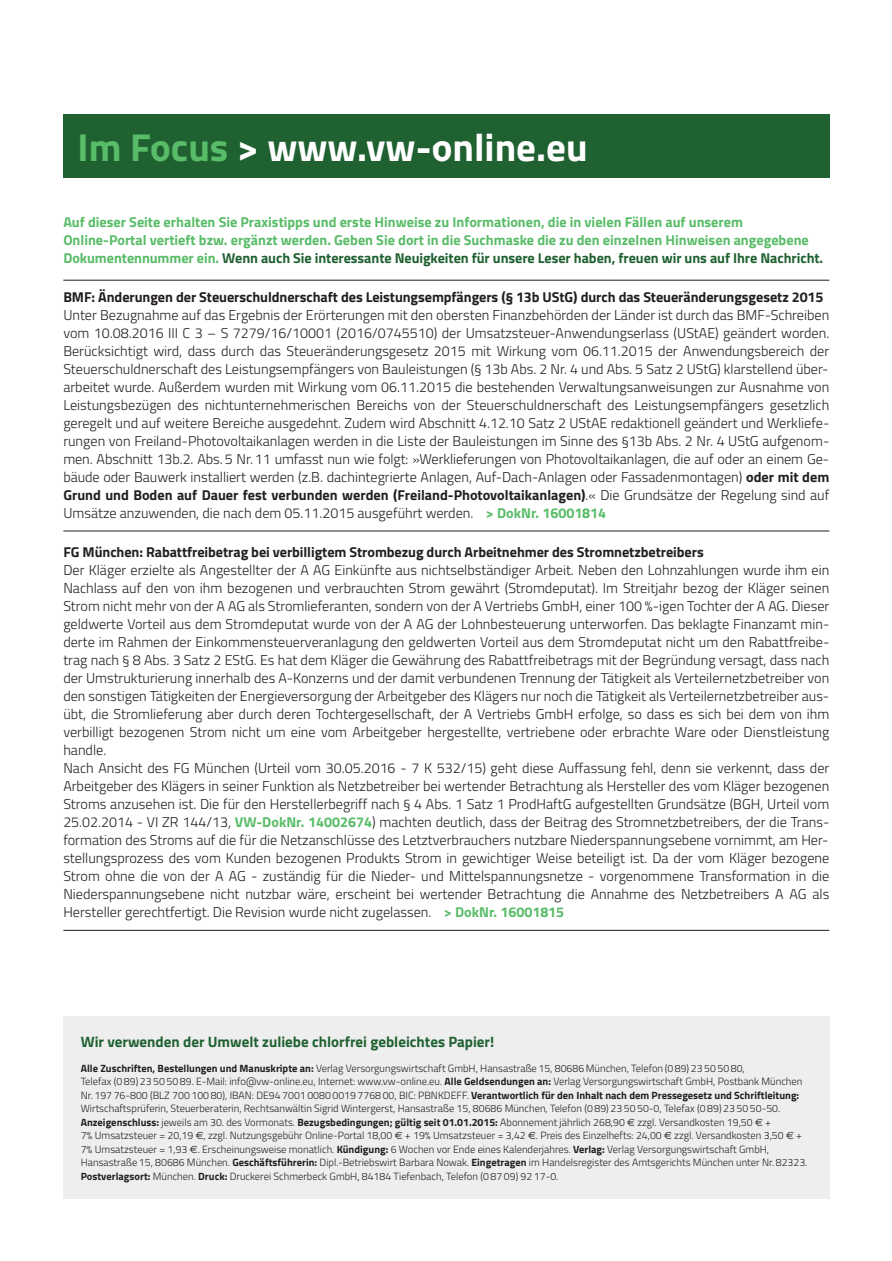
<style>
.page{position:relative;width:892px;height:1261px;background:#fff}
.page>*{position:absolute;margin:0;border:0;box-sizing:border-box;transform-origin:0 0}
.t1{font:700 39px "Titillium Web";color:#fff}
.t2{font:700 15px "Titillium Web";color:#206131}
.t3{font:300 14.25px/18px "Titillium Web";color:#231f20}
.t4{font:700 14.25px/18px "Titillium Web";color:#59bc68}
.t5{font:300 10.5px/13.5px "Titillium Web";color:#231f20}
.s1{color:#59bc68}
.s2{color:#206131}
.s3{font-weight:700}
.s4{font-weight:700;color:#59bc68}
.s5{font-family:"Euro Sans";font-weight:400}
</style>
<div class="page">
<div style="left:63px;top:114px;width:766px;height:64px;background:#206131"></div>
<div style="left:63px;top:1016px;width:766px;height:183px;background:#eeeeef"></div>
<hr style="left:63px;top:280px;width:766px;height:1px;background:#231f20">
<hr style="left:63px;top:531px;width:766px;height:1px;background:#231f20">
<hr style="left:63px;top:930px;width:766px;height:1px;background:#231f20">
<p class="t1" style="left:78px;top:118px;width:511px"><span class="s1">Im Focus</span> &gt; www.vw-online.eu</p>
<p class="t4" style="left:63px;top:212px;width:761px">Auf dieser Seite erhalten Sie Praxistipps und erste Hinweise zu Informationen, die in vielen Fällen auf unserem<br>Online-Portal vertieft bzw. ergänzt werden. Geben Sie dort in die Suchmaske die zu den einzelnen Hinweisen angegebene<br>Dokumentennummer ein. <span class="s2">Wenn auch Sie interessante Neuigkeiten für unsere Leser haben, freuen wir uns auf Ihre Nachricht.</span></p>
<p class="t3" style="left:63px;top:287px;width:767px"><span class="s3">BMF: Änderungen der Steuerschuldnerschaft des Leistungsempfängers (§ 13b UStG) durch das Steueränderungsgesetz 2015<br></span>Unter Bezugnahme auf das Ergebnis der Erörterungen mit den obersten Finanzbehörden der Länder ist durch das BMF-Schreiben vom 10.08.2016 III C 3 – S 7279/16/10001 (2016/0745510) der Umsatzsteuer-Anwendungserlass (UStAE) geändert worden.<br>Berücksichtigt wird, dass durch das Steueränderungsgesetz 2015 mit Wirkung vom 06.11.2015 der Anwendungsbereich der Steuerschuldnerschaft des Leistungsempfängers von Bauleistungen (§ 13b Abs. 2 Nr. 4 und Abs. 5 Satz 2 UStG) klarstellend über&shy;arbeitet wurde. Außerdem wurden mit Wirkung vom 06.11.2015 die bestehenden Verwaltungsanweisungen zur Ausnahme von Leistungsbezügen des nichtunternehmerischen Bereichs von der Steuerschuldnerschaft des Leistungsempfängers gesetzlich geregelt und auf weitere Bereiche ausgedehnt. Zudem wird Abschnitt 4.12.10 Satz 2 UStAE redaktionell geändert und Werkliefe&shy;rungen von Freiland-Photovoltaikanlagen werden in die Liste der Bauleistungen im Sinne des §13b Abs. 2 Nr. 4 UStG aufgenom&shy;men. Abschnitt 13b.2. Abs. 5 Nr. 11 umfasst nun wie folgt: »Werklieferungen von Photovoltaikanlagen, die auf oder an einem Ge&shy;bäude oder Bauwerk installiert werden (z.B. dachintegrierte Anlagen, Auf-Dach-Anlagen oder Fassadenmontagen) <span class="s3">oder mit dem Grund und Boden auf Dauer fest verbunden werden (Freiland-Photovoltaikanlagen)</span>.« Die Grundsätze der Regelung sind auf Umsätze anzuwenden, die nach dem 05.11.2015 ausgeführt werden. <span class="s4">&gt; DokNr. 16001814</span></p>
<p class="t3" style="left:63px;top:542px;width:767px"><span class="s3">FG München: Rabattfreibetrag bei verbilligtem Strombezug durch Arbeitnehmer des Stromnetzbetreibers<br></span>Der Kläger erzielte als Angestellter der A AG Einkünfte aus nichtselbständiger Arbeit. Neben den Lohnzahlungen wurde ihm ein Nachlass auf den von ihm bezogenen und verbrauchten Strom gewährt (Stromdeputat). Im Streitjahr bezog der Kläger seinen Strom nicht mehr von der A AG als Stromlieferanten, sondern von der A Vertriebs GmbH, einer 100 %-igen Tochter der A AG. Dieser geldwerte Vorteil aus dem Stromdeputat wurde von der A AG der Lohnbesteuerung unterworfen. Das beklagte Finanzamt min&shy;derte im Rahmen der Einkommensteuerveranlagung den geldwerten Vorteil aus dem Stromdeputat nicht um den Rabattfreibe&shy;trag nach § 8 Abs. 3 Satz 2 EStG. Es hat dem Kläger die Gewährung des Rabattfreibetrags mit der Begründung versagt, dass nach der Umstrukturierung innerhalb des A-Konzerns und der damit verbundenen Trennung der Tätigkeit als Verteilernetzbetreiber von den sonstigen Tätigkeiten der Energieversorgung der Arbeitgeber des Klägers nur noch die Tätigkeit als Verteilernetzbetreiber aus&shy;übt, die Stromlieferung aber durch deren Tochtergesellschaft, der A Vertriebs GmbH erfolge, so dass es sich bei dem von ihm verbilligt bezogenen Strom nicht um eine vom Arbeitgeber hergestellte, vertriebene oder erbrachte Ware oder Dienstleistung handle.<br>Nach Ansicht des FG München (Urteil vom 30.05.2016 - 7 K 532/15) geht diese Auffassung fehl, denn sie verkennt, dass der Arbeitgeber des Klägers in seiner Funktion als Netzbetreiber bei wertender Betrachtung als Hersteller des vom Kläger bezogenen Stroms anzusehen ist. Die für den Herstellerbegriff nach § 4 Abs. 1 Satz 1 ProdHaftG aufgestellten Grundsätze (BGH, Urteil vom 25.02.2014 - VI ZR 144/13, <span class="s4">VW-DokNr. 14002674</span>) machten deutlich, dass der Beitrag des Stromnetzbetreibers, der die Trans&shy;formation des Stroms auf die für die Netzanschlüsse des Letztverbrauchers nutzbare Niederspannungsebene vornimmt, am Her&shy;stellungsprozess des vom Kunden bezogenen Produkts Strom in gewichtiger Weise beteiligt ist. Da der vom Kläger bezogene Strom ohne die von der A AG - zuständig für die Nieder- und Mittelspannungsnetze - vorgenommene Transformation in die Niederspannungsebene nicht nutzbar wäre, erscheint bei wertender Betrachtung die Annahme des Netzbetreibers A AG als Hersteller gerechtfertigt. Die Revision wurde nicht zugelassen. <span class="s4">&gt; DokNr. 16001815</span></p>
<p class="t2" style="left:81px;top:1030px;width:415px">Wir verwenden der Umwelt zuliebe chlorfrei gebleichtes Papier!</p>
<p class="t5" style="left:81px;top:1060px;width:728px"><span class="s3">Alle Zuschriften, Bestellungen und Manuskripte an:</span> Verlag Versorgungswirtschaft GmbH, Hansastraße 15, 80686 München, Telefon (0 89) 23 50 50 80,<br>Telefax (0 89) 23 50 50 89. E-Mail: info@vw-online.eu, Internet: www.vw-online.eu. <span class="s3">Alle Geldsendungen an:</span> Verlag Versorgungswirtschaft GmbH, Postbank München Nr. 197 76-800 (BLZ 700 100 80), IBAN: DE94 7001 0080 0019 7768 00, BIC: PBNKDEFF. <span class="s3">Verantwortlich für den Inhalt nach dem Pressegesetz und Schriftleitung:<br></span>Wirtschaftsprüferin, Steuerberaterin, Rechtsanwältin Sigrid Wintergerst, Hansastraße 15, 80686 München, Telefon (0 89) 23 50 50-0, Telefax (0 89) 23 50 50-50.<br><span class="s3">Anzeigenschluss:</span> jeweils am 30. des Vormonats. <span class="s3">Bezugsbedingungen; gültig seit 01.01.2015:</span> Abonnement jährlich 268,90 <span class="s5">€</span> zzgl. Versandkosten 19,50 <span class="s5">€</span> +<br>7% Umsatzsteuer = 20,19 <span class="s5">€</span>, zzgl. Nutzungsgebühr Online-Portal 18,00 <span class="s5">€</span> + 19% Umsatzsteuer = 3,42 <span class="s5">€</span>. Preis des Einzelhefts: 24,00 <span class="s5">€</span> zzgl. Versandkosten 3,50 <span class="s5">€</span> + 7% Umsatzsteuer = 1,93 <span class="s5">€</span>. Erscheinungsweise monatlich. <span class="s3">Kündigung:</span> 6 Wochen vor Ende eines Kalenderjahres. <span class="s3">Verlag:</span> Verlag Versorgungswirtschaft GmbH, Hansastraße 15, 80686 München. <span class="s3">Geschäftsführerin:</span> Dipl.-Betriebswirt Barbara Nowak. <span class="s3">Eingetragen</span> im Handelsregister des Amtsgerichts München unter Nr. 82323.<br><span class="s3">Postverlagsort:</span> München. <span class="s3">Druck:</span> Druckerei Schmerbeck GmbH, 84184 Tiefenbach, Telefon (0 87 09) 92 17-0.</p>
</div>
